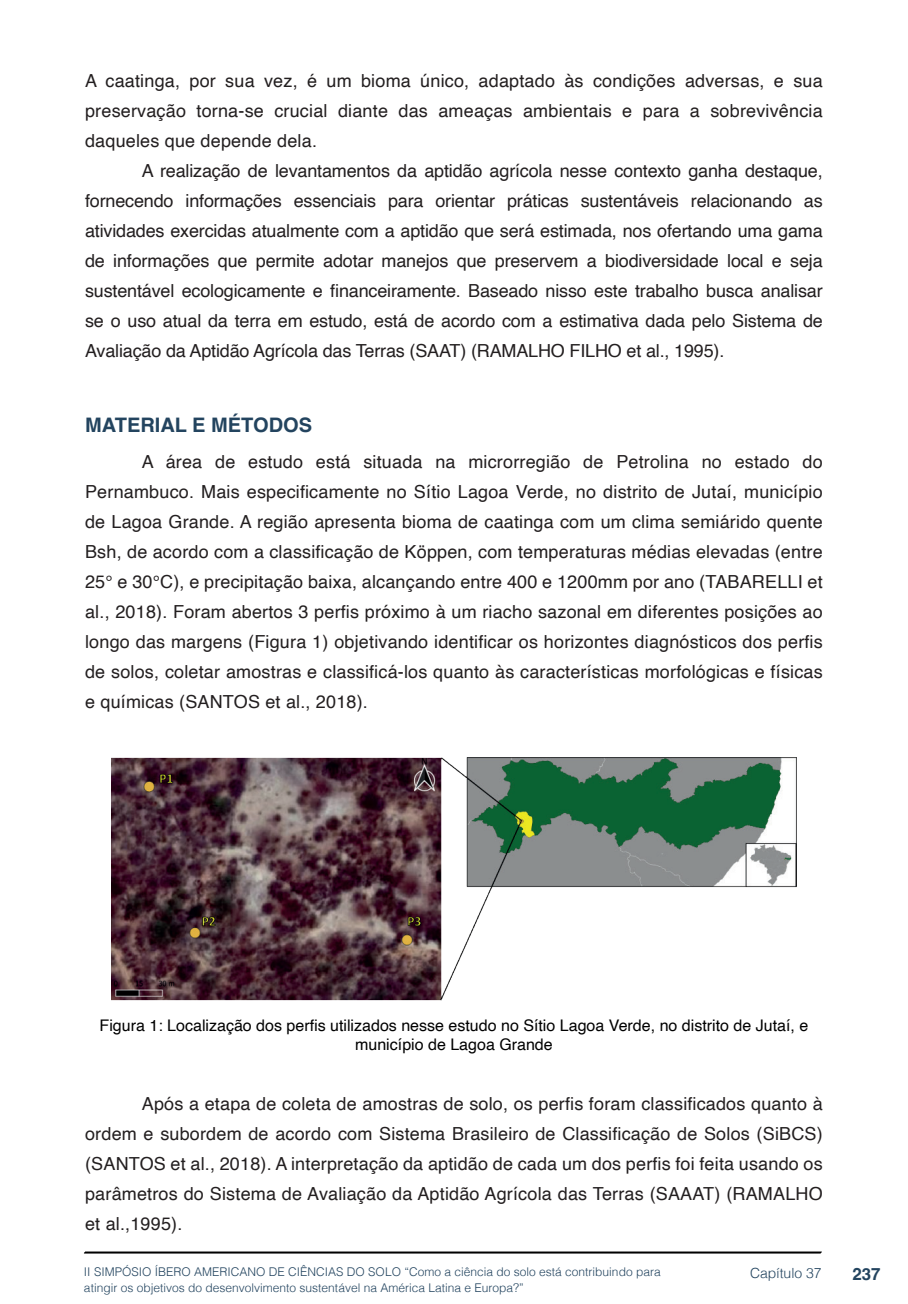
<style>
.page{position:relative;width:908px;height:1304px;background:#fff}
.page>*{position:absolute;margin:0;border:0;box-sizing:border-box;transform-origin:0 0}
.TITULOS{font:700 20px "Helvetica";color:#23445f}
.txt{font:18px/30px "Helvetica";letter-spacing:.01em;color:#231f20;text-align:justify}
.t1{font:700 16.8px "Helvetica";color:#23445f}
.imagens_graf_tab{font:16px/19.2px "Helvetica";color:#000;text-align:center}
.t2{font:300 14px "Helvetica";color:#23445f}
.t3{font:300 12px/16px "Helvetica";color:#23445f}
</style>
<div class="page">
<svg style="left:84px;top:1251px;width:737px;height:3px;background:#515151"></svg>
<img style="left:111px;top:758px;width:685px;height:242px">
<p class="txt" style="left:85px;top:66px;width:738px">A caatinga, por sua vez, é um bioma único, adaptado às condições adversas, e sua preservação torna-se crucial diante das ameaças ambientais e para a sobrevivência daqueles que depende dela.</p>
<p class="txt" style="left:85px;top:156px;width:738px;text-indent:57px">A realização de levantamentos da aptidão agrícola nesse contexto ganha destaque, fornecendo informações essenciais para orientar práticas sustentáveis relacionando as atividades exercidas atualmente com a aptidão que será estimada, nos ofertando uma gama de informações que permite adotar manejos que preservem a biodiversidade local e seja sustentável ecologicamente e financeiramente. Baseado nisso este trabalho busca analisar se o uso atual da terra em estudo, está de acordo com a estimativa dada pelo Sistema de Avaliação da Aptidão Agrícola das Terras (SAAT) (RAMALHO FILHO et al., 1995).</p>
<p class="TITULOS" style="left:85px;top:413px;width:228px">MATERIAL E MÉTODOS</p>
<p class="txt" style="left:85px;top:447px;width:738px;text-indent:57px">A área de estudo está situada na microrregião de Petrolina no estado do Pernambuco. Mais especificamente no Sítio Lagoa Verde, no distrito de Jutaí, município de Lagoa Grande. A região apresenta bioma de caatinga com um clima semiárido quente Bsh, de acordo com a classificação de Köppen, com temperaturas médias elevadas (entre 25° e 30°C), e precipitação baixa, alcançando entre 400 e 1200mm por ano (TABARELLI et al., 2018). Foram abertos 3 perfis próximo à um riacho sazonal em diferentes posições ao longo das margens (Figura 1) objetivando identificar os horizontes diagnósticos dos perfis de solos, coletar amostras e classificá-los quanto às características morfológicas e físicas e químicas (SANTOS et al., 2018).</p>
<p class="imagens_graf_tab" style="left:100px;top:1016px;width:709px">Figura 1: Localização dos perfis utilizados nesse estudo no Sítio Lagoa Verde, no distrito de Jutaí, e município de Lagoa Grande</p>
<p class="txt" style="left:85px;top:1089px;width:738px;text-indent:57px">Após a etapa de coleta de amostras de solo, os perfis foram classificados quanto à ordem e subordem de acordo com Sistema Brasileiro de Classificação de Solos (SiBCS) (SANTOS et al., 2018). A interpretação da aptidão de cada um dos perfis foi feita usando os parâmetros do Sistema de Avaliação da Aptidão Agrícola das Terras (SAAAT) (RAMALHO et al.,1995).</p>
<p class="t3" style="left:84px;top:1263px;width:578px">II SIMPÓSIO ÍBERO AMERICANO DE CIÊNCIAS DO SOLO “Como a ciência do solo está contribuindo para atingir os objetivos do desenvolvimento sustentável na América Latina e Europa?”</p>
<p class="t2" style="left:749px;top:1261px;width:73px">Capítulo 37</p>
<p class="t1" style="left:851px;top:1264px;width:30px">237</p>
</div>
